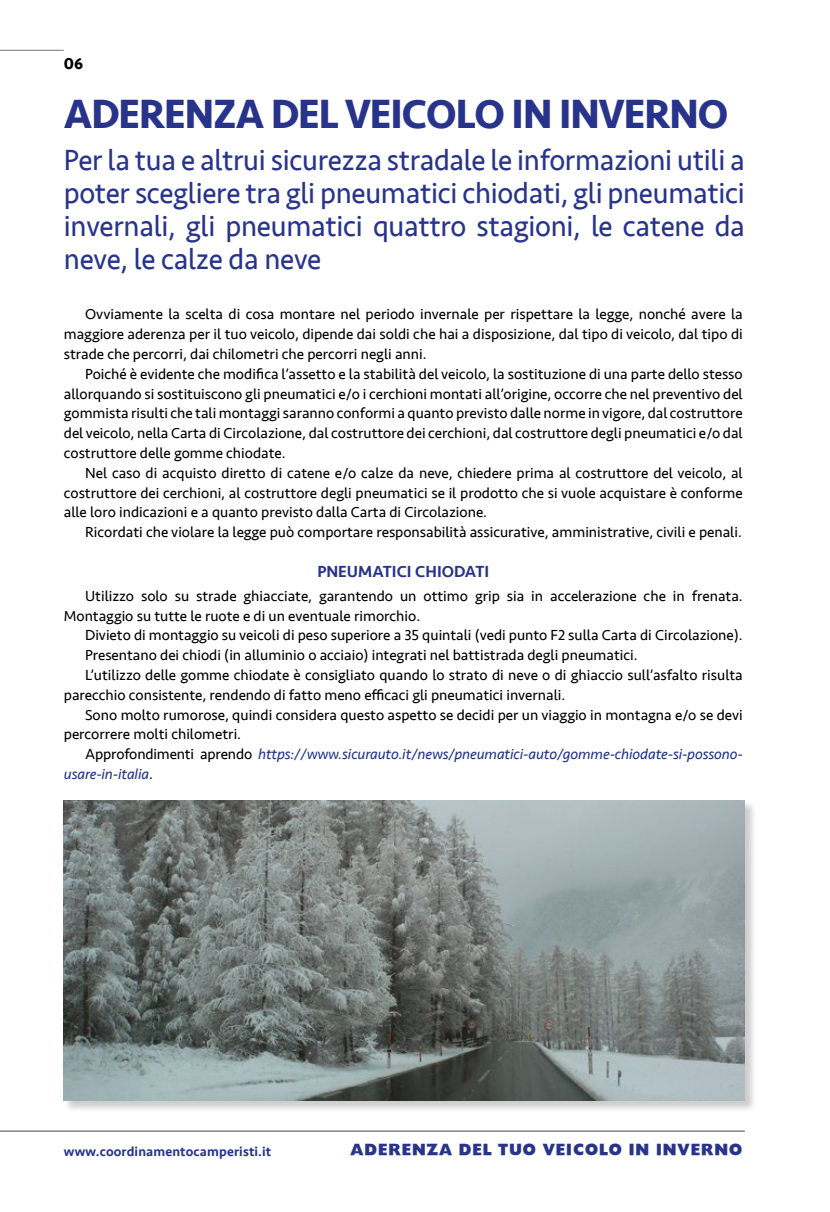
<style>
.page{position:relative;width:830px;height:1212px;background:#fff}
.page>*{position:absolute;margin:0;border:0;box-sizing:border-box;transform-origin:0 0}
.t1{font:700 42px "Seravek";letter-spacing:-.025em;color:#28348b}
.t2{font:30px/33px "Seravek";letter-spacing:-.01em;color:#28348b;text-align:justify}
.t3{font:500 16.5px "Seravek";color:#28348b}
.t4{font:700 16.5px "Seravek";color:#000}
.t5{font:15px/19.8px "Seravek";color:#000;text-align:justify}
.t6{font:italic 15px "Seravek";letter-spacing:-.01em;color:#243588}
.t7{font:15px "Headline NEWS";letter-spacing:.025em;color:#28348b}
.t8{font:500 13.5px "Seravek";letter-spacing:.01em;color:#243588}
.s1{font-style:normal;color:#000}
</style>
<div class="page">
<hr style="left:0;top:50px;width:64px;height:1px;background:#878787">
<hr style="left:0;top:1130px;width:744px;height:2px;background:#878787">
<div style="left:63px;top:800px;width:694px;height:313px;background:#000;opacity:.2"></div>
<img style="left:64px;top:800px;width:680px;height:301px">
<p class="t4" style="left:64px;top:51px;width:21px">06</p>
<h1 class="t1" style="left:64px;top:81px;width:665px">ADERENZA DEL VEICOLO IN INVERNO</h1>
<h2 class="t2" style="left:64px;top:143px;width:682px">Per la tua e altrui sicurezza stradale le informazioni utili a poter scegliere tra gli pneumatici chiodati, gli pneumatici invernali, gli pneumatici quattro stagioni, le catene da neve, le calze da neve</h2>
<p class="t5" style="left:64px;top:304px;width:680px;text-indent:21px">Ovviamente la scelta di cosa montare nel periodo invernale per rispettare la legge, nonché avere la maggiore aderenza per il tuo veicolo, dipende dai soldi che hai a disposizione, dal tipo di veicolo, dal tipo di strade che percorri, dai chilometri che percorri negli anni.</p>
<p class="t5" style="left:64px;top:364px;width:680px;text-indent:21px">Poiché è evidente che modifica l’assetto e la stabilità del veicolo, la sostituzione di una parte dello stesso allorquando si sostituiscono gli pneumatici e/o i cerchioni montati all’origine, occorre che nel preventivo del gommista risulti che tali montaggi saranno conformi a quanto previsto dalle norme in vigore, dal costruttore del veicolo, nella Carta di Circolazione, dal costruttore dei cerchioni, dal costruttore degli pneumatici e/o dal costruttore delle gomme chiodate.</p>
<p class="t5" style="left:64px;top:463px;width:680px;text-indent:21px">Nel caso di acquisto diretto di catene e/o calze da neve, chiedere prima al costruttore del veicolo, al costruttore dei cerchioni, al costruttore degli pneumatici se il prodotto che si vuole acquistare è conforme alle loro indicazioni e a quanto previsto dalla Carta di Circolazione.</p>
<p class="t5" style="left:85px;top:522px;width:658px">Ricordati che violare la legge può comportare responsabilità assicurative, amministrative, civili e penali.</p>
<p class="t3" style="left:317px;top:561px;width:173px">PNEUMATICI CHIODATI</p>
<p class="t5" style="left:64px;top:586px;width:680px;text-indent:21px">Utilizzo solo su strade ghiacciate, garantendo un ottimo grip sia in accelerazione che in frenata.<br>Montaggio su tutte le ruote e di un eventuale rimorchio.</p>
<p class="t5" style="left:85px;top:625px;width:658px">Divieto di montaggio su veicoli di peso superiore a 35 quintali (vedi punto F2 sulla Carta di Circolazione).</p>
<p class="t5" style="left:85px;top:645px;width:553px">Presentano dei chiodi (in alluminio o acciaio) integrati nel battistrada degli pneumatici.</p>
<p class="t5" style="left:85px;top:665px;width:658px">L’utilizzo delle gomme chiodate è consigliato quando lo strato di neve o di ghiaccio sull’asfalto risulta</p>
<p class="t5" style="left:64px;top:685px;width:503px">parecchio consistente, rendendo di fatto meno efficaci gli pneumatici invernali.</p>
<p class="t5" style="left:85px;top:705px;width:658px">Sono molto rumorose, quindi considera questo aspetto se decidi per un viaggio in montagna e/o se devi</p>
<p class="t5" style="left:64px;top:724px;width:179px">percorrere molti chilometri.</p>
<p class="t6" style="left:85px;top:742px;width:658px"><span class="s1">Approfondimenti aprendo</span> https://www.sicurauto.it/news/pneumatici-auto/gomme-chiodate-si-possono-</p>
<p class="t6" style="left:64px;top:762px;width:91px">usare-in-italia<span class="s1">.</span></p>
<p class="t8" style="left:64px;top:1143px;width:209px">www.coordinamentocamperisti.it</p>
<p class="t7" style="left:350px;top:1143px;width:394px">ADERENZA DEL TUO VEICOLO IN INVERNO</p>
</div>
